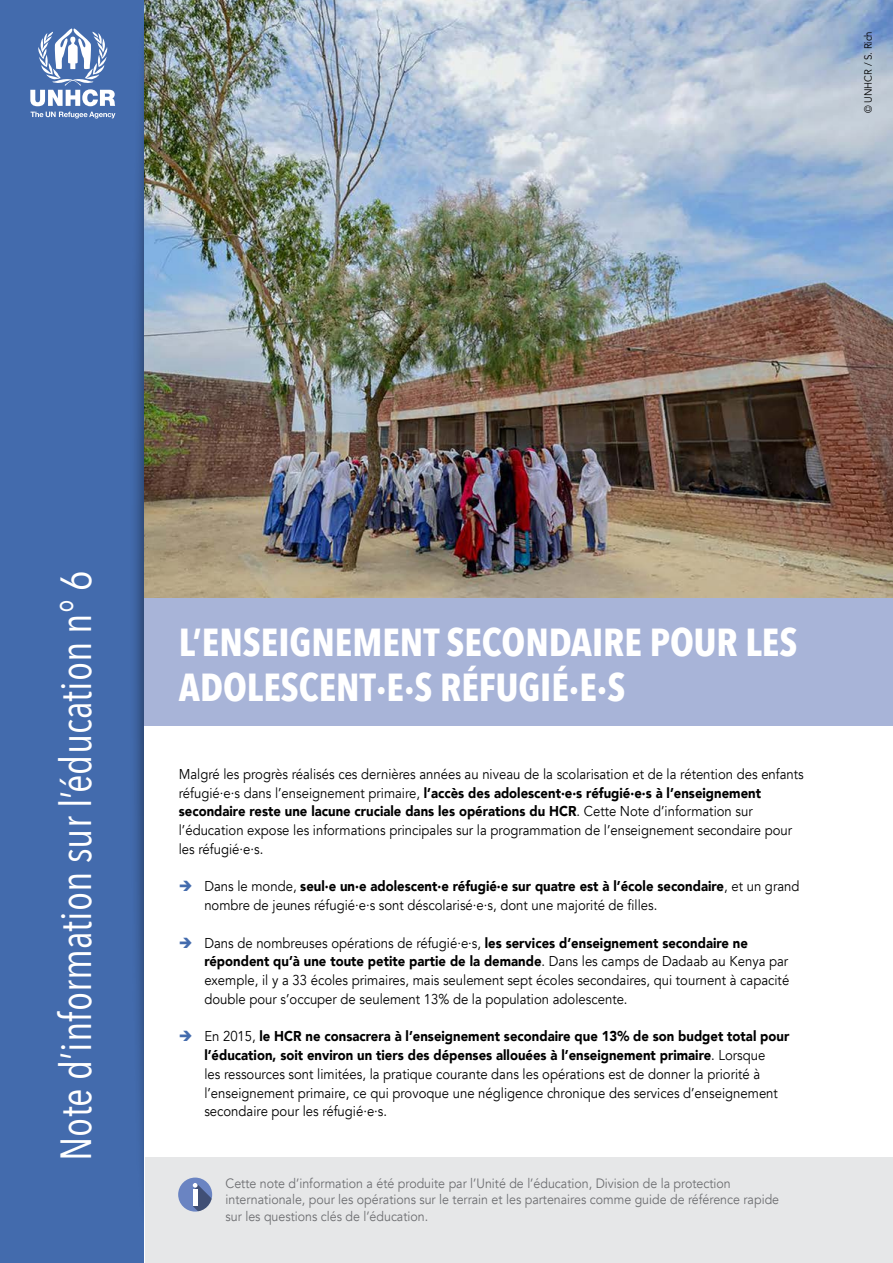
<style>
.page{position:relative;width:893px;height:1263px;background:#fff}
.page>*{position:absolute;margin:0;border:0;box-sizing:border-box;transform-origin:0 0}
.t1{font:43.5px "Avenir Next Condensed";color:#fff}
.t2{font:700 39px/45px "Avenir Next Condensed";color:#fff}
.t3{font:14.25px/18.8px "Avenir";color:#000;scale:.92 1}
.t4{font:13.5px/16.2px "Avenir";color:#6d6e71;scale:.92 1}
.t5{font:10.5px "Avenir";color:#000;scale:.92 1}
.s1{font-weight:900}
.s2{color:#436bad}
</style>
<div class="page">
<div style="left:0;top:0;width:145px;height:1263px;background:#436bad"></div>
<svg style="left:31px;top:112px;width:84px;height:7px"></svg>
<svg style="left:30px;top:29px;width:85px;height:77px"></svg>
<div style="left:128px;top:10px;width:61px;height:1224px;background:#000;opacity:.4"></div>
<div style="left:145px;top:0;width:53px;height:1263px;background:#fff"></div>
<div style="left:145px;top:1158px;width:748px;height:105px;background:#e6e7e8"></div>
<div style="left:178px;top:1177px;width:34px;height:34px;background:#6a84c2;border-radius:17px"></div>
<svg style="left:193px;top:1183px;width:19px;height:28px"></svg>
<img style="left:145px;top:0;width:748px;height:598px">
<div style="left:145px;top:598px;width:748px;height:127px;background:#a8b4d8"></div>
<p class="t5" style="left:862px;top:113px;width:90px;rotate:-90deg">© UNHCR / S. Rich</p>
<h1 class="t1" style="left:39px;top:1161px;width:592px;rotate:-90deg">Note d’information sur l’éducation n° 6</h1>
<h2 class="t2" style="left:179px;top:619px;width:620px">L’ENSEIGNEMENT SECONDAIRE POUR LES<br>ADOLESCENT·E·S RÉFUGIÉ·E·S</h2>
<p class="t3" style="left:179px;top:765px;width:681px">Malgré les progrès réalisés ces dernières années au niveau de la scolarisation et de la rétention des enfants réfugié·e·s dans l’enseignement primaire, <span class="s1">l’accès des adolescent·e·s réfugié·e·s à l’enseignement secondaire reste une lacune cruciale dans les opérations du HCR</span>. Cette Note d’information sur l’éducation expose les informations principales sur la programmation de l’enseignement secondaire pour les réfugié·e·s.</p>
<p class="t3" style="left:204px;top:877px;width:648px;text-indent:-26px"><span class="s2">➔</span> Dans le monde, <span class="s1">seul·e un·e adolescent·e réfugié·e sur quatre est à l’école secondaire</span>, et un grand nombre de jeunes réfugié·e·s sont déscolarisé·e·s, dont une majorité de filles.</p>
<p class="t3" style="left:204px;top:934px;width:637px;text-indent:-26px"><span class="s2">➔</span> Dans de nombreuses opérations de réfugié·e·s, <span class="s1">les services d’enseignement secondaire ne répondent qu’à une toute petite partie de la demande</span>. Dans les camps de Dadaab au Kenya par exemple, il y a 33 écoles primaires, mais seulement sept écoles secondaires, qui tournent à capacité double pour s’occuper de seulement 13% de la population adolescente.</p>
<p class="t3" style="left:204px;top:1027px;width:637px;text-indent:-26px"><span class="s2">➔</span> En 2015, <span class="s1">le HCR ne consacrera à l’enseignement secondaire que 13% de son budget total pour l’éducation, soit environ un tiers des dépenses allouées à l’enseignement primaire</span>. Lorsque<br>les ressources sont limitées, la pratique courante dans les opérations est de donner la priorité à l’enseignement primaire, ce qui provoque une négligence chronique des services d’enseignement secondaire pour les réfugié·e·s.</p>
<p class="t4" style="left:226px;top:1176px;width:603px">Cette note d’information a été produite par l’Unité de l’éducation, Division de la protection internationale, pour les opérations sur le terrain et les partenaires comme guide de référence rapide sur les questions clés de l’éducation.</p>
</div>
